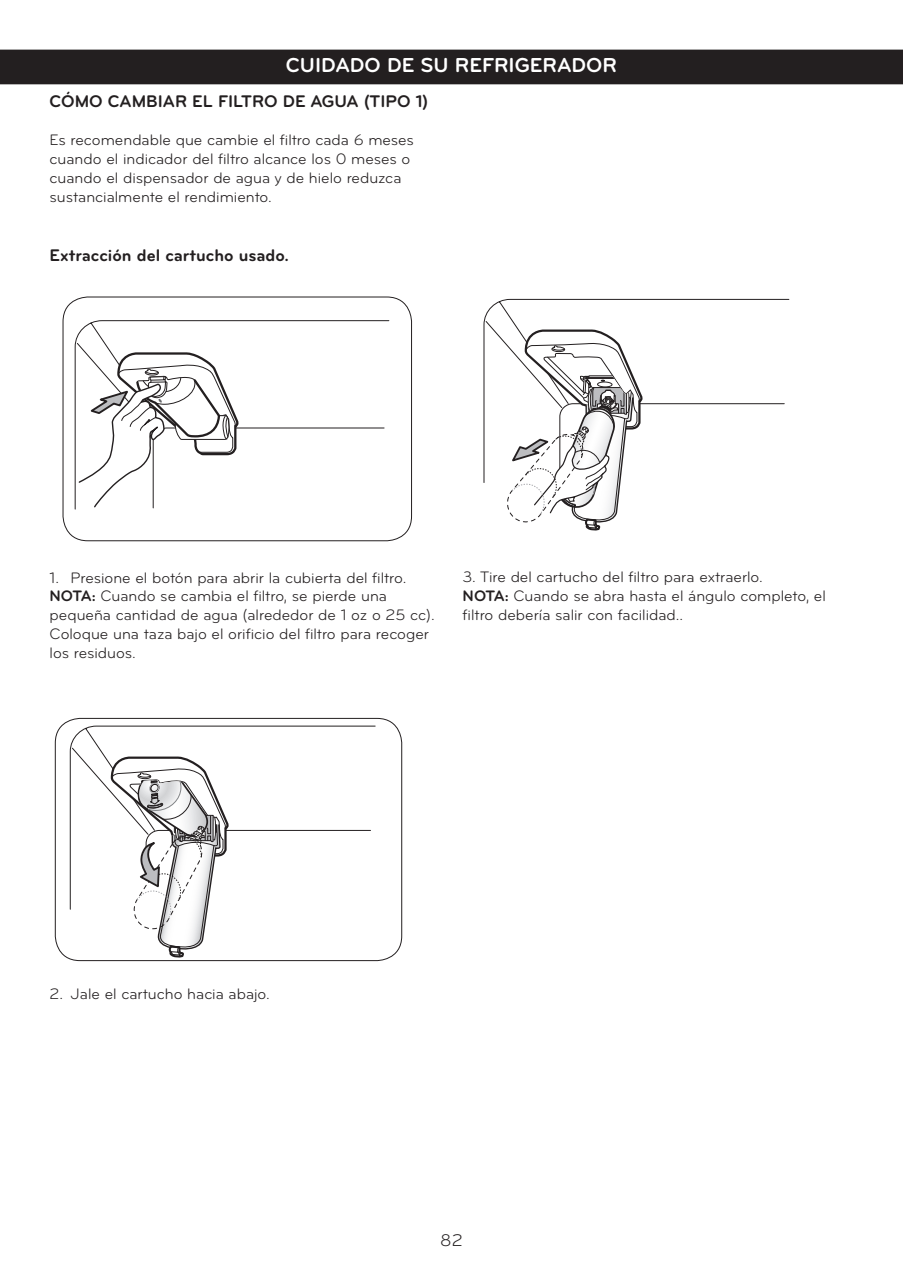
<style>
.page{position:relative;width:903px;height:1275px;background:#fff}
.page>*{position:absolute;margin:0;border:0;box-sizing:border-box;transform-origin:0 0}
.t1{font:700 21px "Bryant LG";color:#fff}
.t2{font:700 17.5px "Bryant LG";color:#231f20}
.t3{font:17.5px "Bryant LG";color:#231f20}
.t4{font:15.75px/18.9px "Bryant LG";color:#231f20}
.s1{font-weight:700}
</style>
<div class="page">
<div style="left:0;top:50px;width:903px;height:34px;background:#231f20"></div>
<svg style="left:483px;top:298px;width:307px;height:185px"></svg>
<svg style="left:505px;top:330px;width:138px;height:201px"></svg>
<svg style="left:69px;top:725px;width:307px;height:185px"></svg>
<svg style="left:110px;top:757px;width:119px;height:201px"></svg>
<div style="left:55px;top:718px;width:347px;height:243px;border:1px solid #231f20;border-radius:25px"></div>
<svg style="left:74px;top:320px;width:316px;height:190px"></svg>
<svg style="left:77px;top:353px;width:162px;height:156px"></svg>
<div style="left:63px;top:297px;width:349px;height:244px;border:1px solid #231f20;border-radius:25px"></div>
<h1 class="t1" style="left:286px;top:52px;width:333px">CUIDADO DE SU REFRIGERADOR</h1>
<p class="t2" style="left:50px;top:91px;width:380px">CÓMO CAMBIAR EL FILTRO DE AGUA (TIPO 1)</p>
<p class="t4" style="left:50px;top:131px;width:366px">Es recomendable que cambie el filtro cada 6 meses cuando el indicador del filtro alcance los 0 meses o cuando el dispensador de agua y de hielo reduzca sustancialmente el rendimiento.</p>
<p class="t2" style="left:50px;top:244px;width:241px">Extracción del cartucho usado.</p>
<p class="t4" style="left:50px;top:568px;width:387px">1. Presione el botón para abrir la cubierta del filtro.<br><span class="s1">NOTA:</span> Cuando se cambia el filtro, se pierde una pequeña cantidad de agua (alrededor de 1 oz o 25 cc).<br>Coloque una taza bajo el orificio del filtro para recoger los residuos.</p>
<p class="t4" style="left:463px;top:567px;width:365px">3. Tire del cartucho del filtro para extraerlo.<br><span class="s1">NOTA:</span> Cuando se abra hasta el ángulo completo, el filtro debería salir con facilidad..</p>
<p class="t4" style="left:50px;top:984px;width:222px">2. Jale el cartucho hacia abajo.</p>
<p class="t3" style="left:440px;top:1230px;width:24px">82</p>
</div>
